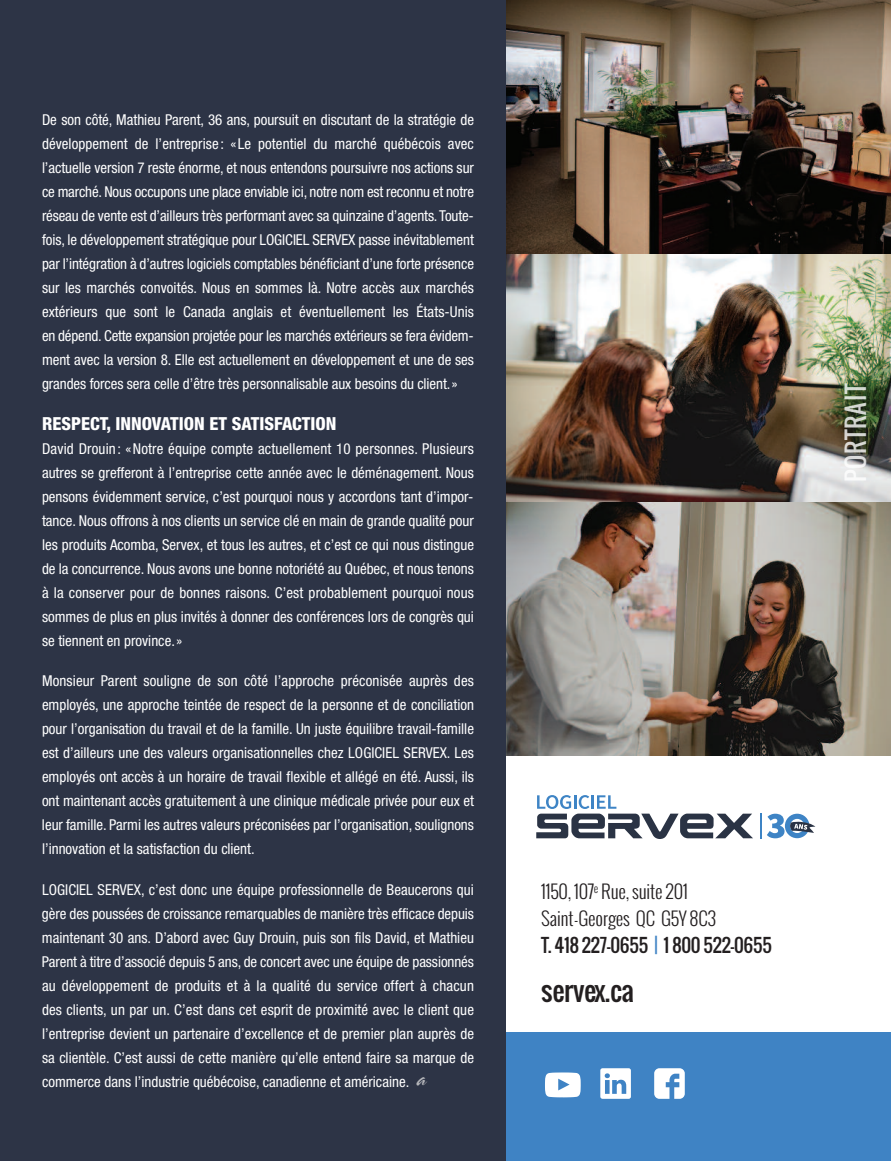
<style>
.page{position:relative;width:891px;height:1161px;background:#fff}
.page>*{position:absolute;margin:0;border:0;box-sizing:border-box;transform-origin:0 0}
.t1{font:26.4px "Oswald";color:#231f20}
.t2{font:24px "Oswald";letter-spacing:.035em;color:rgb(255 255 255/.8)}
.t3{font:300 18px/27px "Oswald";letter-spacing:-.01em;color:#231f20}
.t4{font:800 condensed 18px "Helvetica Neue";color:#fff}
.t5{font:condensed 15px/24px "Helvetica Neue";color:#fff;text-align:justify}
.s1{font-family:"Spring LP";font-stretch:normal;font-size:21px;color:#b6b7bb}
.s2{font-weight:400}
.s3{font-weight:400;color:#3f83c4}
</style>
<div class="page">
<div style="left:0;top:0;width:506px;height:1161px;background:#2d3446"></div>
<div style="left:506px;top:1033px;width:385px;height:128px;background:#3f83c4"></div>
<svg style="left:760px;top:814px;width:1px;height:24px"></svg>
<svg style="left:767px;top:814px;width:48px;height:24px"></svg>
<svg style="left:536px;top:795px;width:217px;height:44px"></svg>
<svg style="left:600px;top:1068px;width:31px;height:31px"></svg>
<svg style="left:654px;top:1068px;width:31px;height:31px"></svg>
<svg style="left:545px;top:1072px;width:36px;height:25px"></svg>
<img style="left:506px;top:502px;width:385px;height:254px">
<img style="left:506px;top:0;width:385px;height:254px">
<img style="left:506px;top:254px;width:385px;height:248px">
<p class="t5" style="left:42px;top:109px;width:434px">De son côté, Mathieu Parent, 36 ans, poursuit en discutant de la stratégie de développement de l’entreprise: «Le potentiel du marché québécois avec l’actuelle version 7 reste énorme, et nous entendons poursuivre nos actions sur ce marché. Nous occupons une place enviable ici, notre nom est reconnu et notre réseau de vente est d’ailleurs très performant avec sa quinzaine d’agents. Toute&shy;fois, le développement stratégique pour LOGICIEL SERVEX passe inévitablement par l’intégration à d’autres logiciels comptables bénéficiant d’une forte présence sur les marchés convoités. Nous en sommes là. Notre accès aux marchés extérieurs que sont le Canada anglais et éventuellement les États-Unis en dépend. Cette expansion projetée pour les marchés extérieurs se fera évidem&shy;ment avec la version 8. Elle est actuellement en développement et une de ses grandes forces sera celle d’être très personnalisable aux besoins du client.»</p>
<p class="t4" style="left:42px;top:417px;width:296px">RESPECT, INNOVATION ET SATISFACTION</p>
<p class="t5" style="left:42px;top:438px;width:434px">David Drouin: «Notre équipe compte actuellement 10 personnes. Plusieurs autres se grefferont à l’entreprise cette année avec le déménagement. Nous pensons évidemment service, c’est pourquoi nous y accordons tant d’impor&shy;tance. Nous offrons à nos clients un service clé en main de grande qualité pour les produits Acomba, Servex, et tous les autres, et c’est ce qui nous distingue de la concurrence. Nous avons une bonne notoriété au Québec, et nous tenons à la conserver pour de bonnes raisons. C’est probablement pourquoi nous sommes de plus en plus invités à donner des conférences lors de congrès qui se tiennent en province.»</p>
<p class="t5" style="left:42px;top:670px;width:434px">Monsieur Parent souligne de son côté l’approche préconisée auprès des employés, une approche teintée de respect de la personne et de conciliation pour l’organisation du travail et de la famille. Un juste équilibre travail-famille est d’ailleurs une des valeurs organisationnelles chez LOGICIEL SERVEX. Les employés ont accès à un horaire de travail flexible et allégé en été. Aussi, ils ont maintenant accès gratuitement à une clinique médicale privée pour eux et leur famille. Parmi les autres valeurs préconisées par l’organisation, soulignons l’innovation et la satisfaction du client.</p>
<p class="t5" style="left:42px;top:879px;width:434px">LOGICIEL SERVEX, c’est donc une équipe professionnelle de Beaucerons qui gère des poussées de croissance remarquables de manière très efficace depuis maintenant 30 ans. D’abord avec Guy Drouin, puis son fils David, et Mathieu Parent à titre d’associé depuis 5 ans, de concert avec une équipe de passionnés au développement de produits et à la qualité du service offert à chacun des clients, un par un. C’est dans cet esprit de proximité avec le client que l’entreprise devient un partenaire d’excellence et de premier plan auprès de sa clientèle. C’est aussi de cette manière qu’elle entend faire sa marque de commerce dans l’industrie québécoise, canadienne et américaine. <span class="s1">a</span></p>
<p class="t3" style="left:541px;top:879px;width:232px">1150, 107<sup>e</sup> Rue, suite 201<br>Saint-Georges QC G5Y 8C3<br><span class="s2">T. 418 227-0655</span> <span class="s3">|</span> <span class="s2">1 800 522-0655</span></p>
<h1 class="t1" style="left:541px;top:977px;width:94px">SERVEX.CA</h1>
<h2 class="t2" style="left:844px;top:482px;width:101px;rotate:-90deg">PORTRAIT</h2>
</div>
